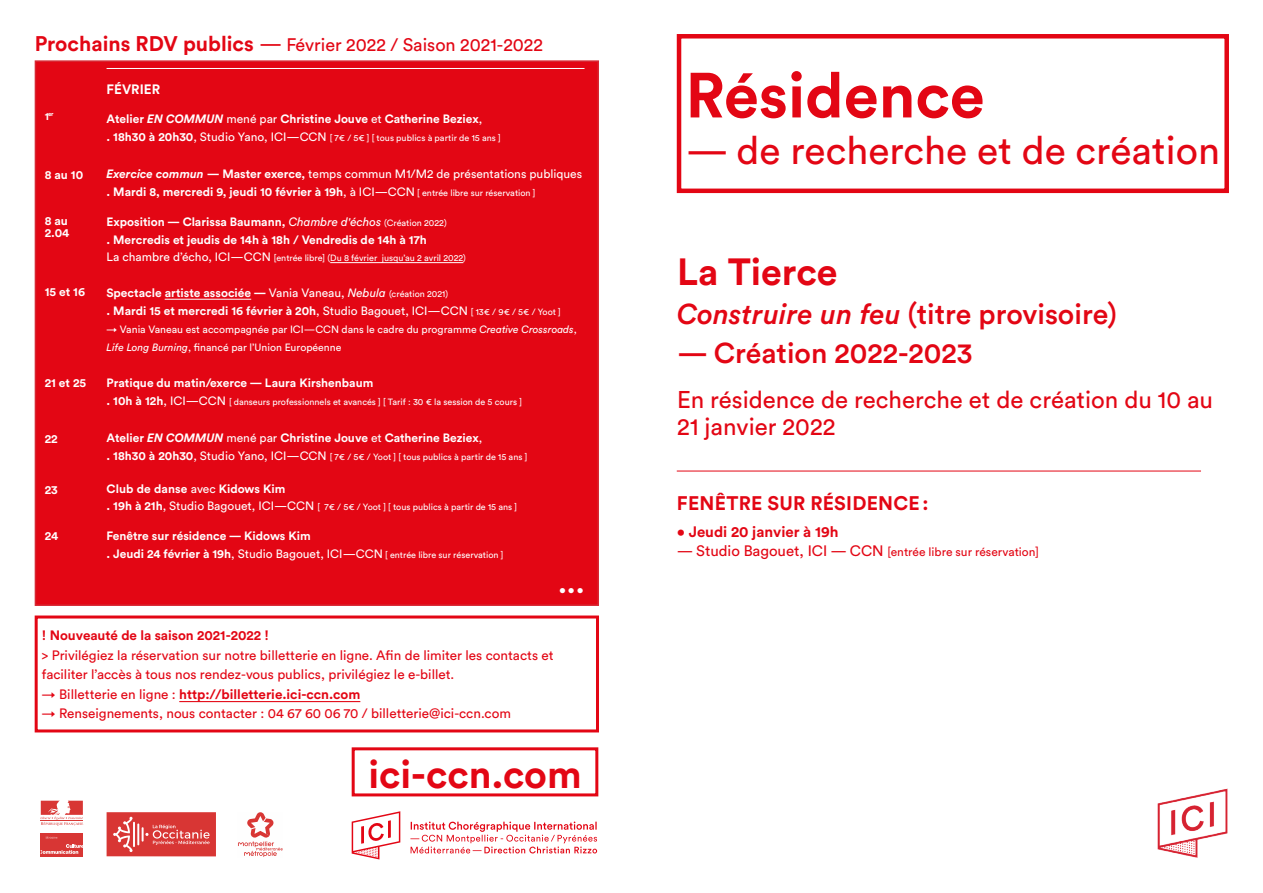
<style>
.page{position:relative;width:1263px;height:893px;background:#fff}
.page>*{position:absolute;margin:0;border:0;box-sizing:border-box;transform-origin:0 0}
.t1{font:700 63px "Circular Std";color:#e30614}
.t2{font:39px "Circular Std";color:#e30614}
.t3{font:700 39px "Circular Std";color:#e30614}
.t4{font:700 37.5px "Circular Std";color:#e30614}
.t5{font:500 28.5px "Circular Std";color:#e30614}
.t6{font:700 28.5px "Circular Std";color:#fff}
.t7{font:24px/27px "Circular Std";color:#e30614}
.t8{font:700 19.5px "Circular Std";letter-spacing:.01em;color:#e30614}
.t9{font:18px "Circular Std";color:#e30614}
.t10{font:700 15px "Circular Std";color:#e30614}
.t11{font:13.5px/19.5px "Circular Std";color:#e30614}
.t12{font:700 13.5px "Circular Std";color:#e30614}
.t13{font:700 13.5px "Circular Std";color:#fff}
.t14{font:700 12px/18px "Circular Std";color:#fff}
.t15{font:12px "Circular Std";color:#e30614}
.t16{font:10.5px/18px "Circular Std";color:#fff}
.t17{font:9px "Circular Std";color:#fff}
.t18{font:700 6.15px "Circular Std";color:#fff}
.s1{font-weight:700;font-size:21px}
.s2{font-size:21px}
.s3{font-style:italic}
.s4{font-weight:400}
.s5{font-weight:700;font-size:12px}
.s6{font-size:12px}
.s7{font-weight:400;font-size:9px}
.s8{font-weight:400;font-style:italic}
.s9{font-size:10.5px}
.s10{font-weight:700}
.s11{font-size:15px}
</style>
<div class="page">
<div style="left:35px;top:60px;width:564px;height:546px;background:#e30614;border:2px solid #d72732"></div>
<div style="left:677px;top:34px;width:552px;height:159px;border:4px solid #e30614"></div>
<hr style="left:677px;top:471px;width:524px;height:1px;background:#e30614">
<svg style="left:352px;top:811px;width:48px;height:48px"></svg>
<svg style="left:410px;top:821px;width:187px;height:32px"></svg>
<div style="left:352px;top:747px;width:246px;height:49px;border:3px solid #e30614"></div>
<svg style="left:107px;top:812px;width:109px;height:45px;background:#dc4f4d"></svg>
<svg style="left:238px;top:812px;width:45px;height:45px"></svg>
<div style="left:41px;top:833px;width:42px;height:23px;background:#d83634"></div>
<svg style="left:41px;top:836px;width:42px;height:18px"></svg>
<svg style="left:40px;top:801px;width:43px;height:25px"></svg>
<img style="left:1157px;top:788px;width:71px;height:70px">
<hr style="left:107px;top:68px;width:477px;height:1px;background:#fff">
<hr style="left:330px;top:262px;width:133px;height:1px;background:#fff">
<hr style="left:165px;top:299px;width:86px;height:1px;background:#fff">
<hr style="left:179px;top:701px;width:181px;height:1px;background:#e30614">
<div style="left:35px;top:615px;width:564px;height:117px;border:3px solid #e30614"></div>
<p class="t9" style="left:35px;top:34px;width:510px"><span class="s1">Prochains RDV publics</span> <span class="s2">—</span> Février 2022 / Saison 2021-2022</p>
<p class="t13" style="left:107px;top:81px;width:55px">FÉVRIER</p>
<p class="t14" style="left:107px;top:109px;width:377px">Atelier <span class="s3">EN COMMUN</span> <span class="s4">mené par</span> Christine Jouve <span class="s4">et</span> Catherine Beziex<span class="s4">,</span></p>
<p class="t17" style="left:107px;top:132px;width:396px"><span class="s5">. 18h30 à 20h30</span><span class="s6">, Studio Yano, ICI—CCN</span> [ 7€ / 5€ ] [ tous publics à partir de 15 ans ]</p>
<p class="t14" style="left:107px;top:165px;width:477px"><span class="s3">Exercice commun</span> — Master exerce, <span class="s4">temps commun M1/M2 de présentations publiques </span>. Mardi 8, mercredi 9, jeudi 10 février à 19h<span class="s4">, à ICI—CCN</span> <span class="s7">[ entrée libre sur réservation ]</span></p>
<p class="t14" style="left:107px;top:213px;width:342px">Exposition — Clarissa Baumann, <span class="s8">Chambre d'échos</span> <span class="s7">(Création 2022)</span></p>
<p class="t14" style="left:107px;top:231px;width:322px">. Mercredis et jeudis de 14h à 18h / Vendredis de 14h à 17h</p>
<p class="t17" style="left:107px;top:252px;width:361px"><span class="s6">La chambre d’écho, ICI—CCN</span> [entrée libre] (Du 8 février jusqu’au 2 avril 2022)</p>
<p class="t14" style="left:107px;top:283px;width:456px">Spectacle artiste associée — <span class="s4">Vania Vaneau,</span> <span class="s8">Nebula</span> <span class="s7">(création 2021)<br></span>. Mardi 15 et mercredi 16 février à 20h<span class="s4">, Studio Bagouet, ICI—CCN</span> <span class="s7">[ 13€ / 9€ / 5€ / Yoot ]</span></p>
<p class="t16" style="left:107px;top:320px;width:472px">→ Vania Vaneau est accompagnée par ICI—CCN dans le cadre du programme <span class="s3">Creative Crossroads</span>,<br><span class="s3">Life Long Burning</span>, financé par l’Union Européenne</p>
<p class="t14" style="left:107px;top:373px;width:268px">Pratique du matin/exerce — Laura Kirshenbaum</p>
<p class="t17" style="left:107px;top:396px;width:417px"><span class="s5">. 10h à 12h</span><span class="s6">, ICI—CCN</span> [ danseurs professionnels et avancés ] [ Tarif : 30 € la session de 5 cours ]</p>
<p class="t14" style="left:107px;top:429px;width:377px">Atelier <span class="s3">EN COMMUN</span> <span class="s4">mené par</span> Christine Jouve <span class="s4">et</span> Catherine Beziex<span class="s4">,</span></p>
<p class="t17" style="left:107px;top:452px;width:422px"><span class="s5">. 18h30 à 20h30</span><span class="s6">, Studio Yano, ICI—CCN</span> [ 7€ / 5€ / Yoot ] [ tous publics à partir de 15 ans ]</p>
<p class="t14" style="left:107px;top:480px;width:180px">Club de danse <span class="s4">avec</span> Kidows Kim</p>
<p class="t17" style="left:107px;top:501px;width:412px"><span class="s5">. 19h à 21h</span><span class="s6">, Studio Bagouet, ICI—CCN</span> [ 7€ / 5€ / Yoot ] [ tous publics à partir de 15 ans ]</p>
<p class="t14" style="left:107px;top:526px;width:206px">Fenêtre sur résidence — Kidows Kim</p>
<p class="t17" style="left:107px;top:549px;width:398px"><span class="s5">. Jeudi 24 février à 19h</span><span class="s6">, Studio Bagouet, ICI—CCN</span> [ entrée libre sur réservation ]</p>
<p class="t18" style="left:45px;top:110px;width:10px"><span class="s9">1</span>er</p>
<p class="t14" style="left:45px;top:165px;width:40px">8 au 10</p>
<p class="t14" style="left:45px;top:215px;width:26px;line-height:12px">8 au<br>2.04</p>
<p class="t14" style="left:45px;top:282px;width:42px">15 et 16</p>
<p class="t14" style="left:45px;top:374px;width:43px">21 et 25</p>
<p class="t14" style="left:45px;top:429px;width:15px">22</p>
<p class="t14" style="left:45px;top:480px;width:15px">23</p>
<p class="t14" style="left:45px;top:527px;width:15px">24</p>
<p class="t6" style="left:558px;top:565px;width:28px">...</p>
<p class="t11" style="left:42px;top:626px;width:513px"><span class="s10">! Nouveauté de la saison 2021-2022 !<br></span>&gt; Privilégiez la réservation sur notre billetterie en ligne. Afin de limiter les contacts et faciliter l’accès à tous nos rendez-vous publics, privilégiez le e-billet.</p>
<p class="t12" style="left:42px;top:685px;width:320px"><span class="s4">→ Billetterie en ligne :</span> http://billetterie.ici-ccn.com</p>
<p class="t11" style="left:42px;top:704px;width:470px">→ Renseignements, nous contacter : 04 67 60 06 70 / billetterie@ici-ccn.com</p>
<p class="t3" style="left:368px;top:749px;width:215px">ici-ccn.com</p>
<p class="t1" style="left:685px;top:55px;width:301px">Résidence</p>
<p class="t2" style="left:686px;top:127px;width:536px">— de recherche et de création</p>
<p class="t4" style="left:677px;top:247px;width:162px">La Tierce</p>
<p class="t5" style="left:677px;top:296px;width:441px"><span class="s3">Construire un feu</span> (titre provisoire)</p>
<p class="t5" style="left:677px;top:335px;width:297px">— Création 2022-2023</p>
<p class="t7" style="left:677px;top:385px;width:538px">En résidence de recherche et de création du 10 au<br>21 janvier 2022</p>
<p class="t8" style="left:677px;top:490px;width:253px">FENÊTRE SUR RÉSIDENCE:</p>
<p class="t10" style="left:677px;top:522px;width:163px"><span class="s4">•</span> Jeudi 20 janvier à 19h</p>
<p class="t15" style="left:677px;top:545px;width:364px"><span class="s11">— Studio Bagouet, ICI — CCN</span> [entrée libre sur réservation]</p>
</div>
